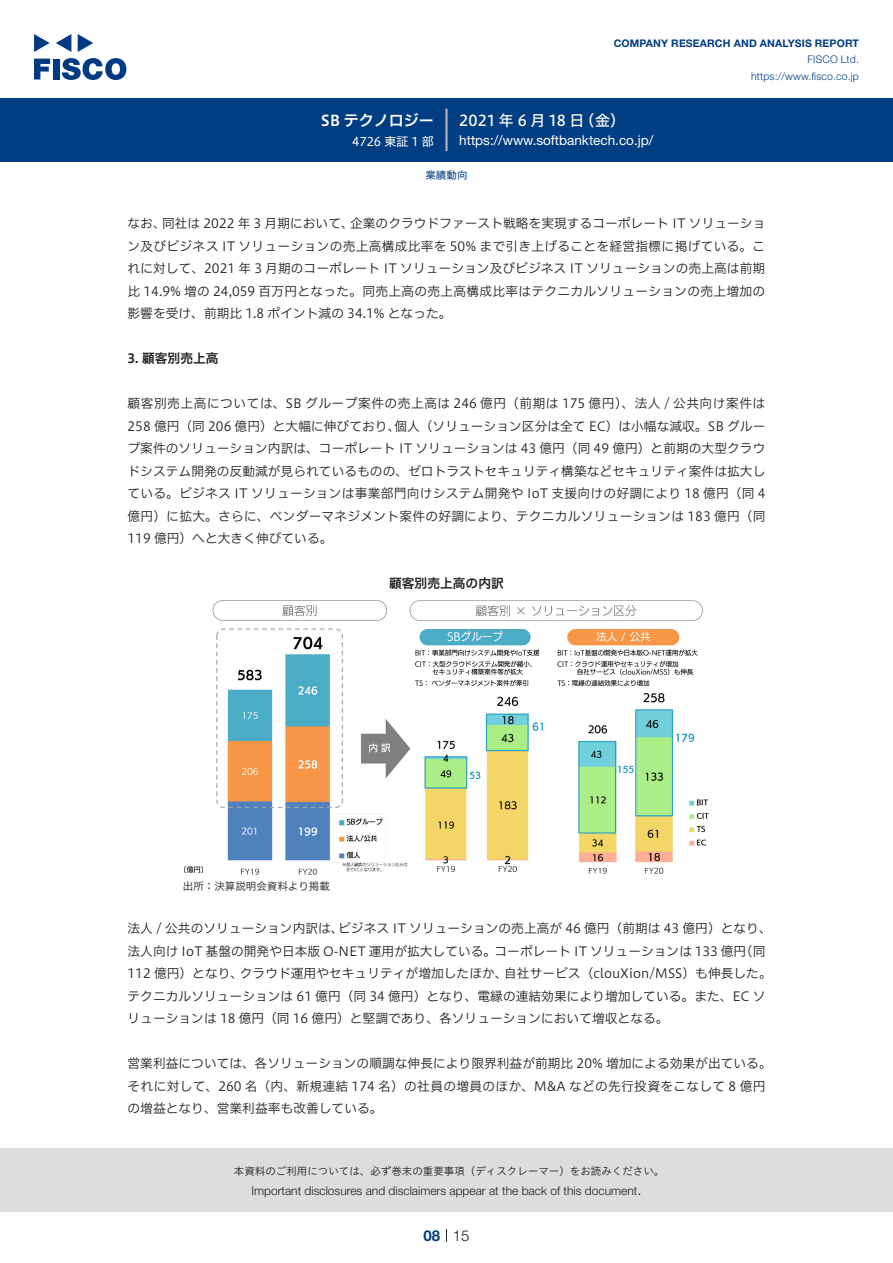
<style>
.page{position:relative;width:893px;height:1263px;background:#fff}
.page>*{position:absolute;margin:0;border:0;box-sizing:border-box;transform-origin:0 0}
.t1{font:15px "Hiragino UD Sans F Std N W5";color:#fff}
.t2{font:15px "Hiragino UD Sans F Std N W6";color:#fff}
.t3{font:300 15px "Helvetica Neue LT Std";color:#231f20}
.t4{font:700 15px "Helvetica Neue LT Std";color:#003d81}
.t5{font:13.5px "Helvetica Neue LT Std";color:#fff}
.t6{font:12.75px/22.5px "Hiragino UD Sans F Std N W3";color:#231f20}
.t7{font:12.75px/22.5px "Hiragino UD Sans F Std N W3";letter-spacing:.02em;color:#231f20}
.t8{font:12.75px/22.5px "Hiragino UD Sans F Std N W3";letter-spacing:.04em;color:#231f20;text-align:right}
.t9{font:12.75px "Hiragino UD Sans F Std N W6";color:#231f20}
.t10{font:300 12px "Helvetica Neue LT Std";color:#231f20}
.t11{font:12px "Hiragino UD Sans F Std N W4";color:#fff}
.t12{font:10.5px "Hiragino UD Sans Std W3";color:#231f20}
.t13{font:700 10.5px "Helvetica Neue LT Std";letter-spacing:.015em;color:#003d81}
.t14{font:300 10.5px/16.5px "Helvetica Neue LT Std";letter-spacing:.015em;color:#003d81;text-align:right}
.t15{font:10.5px "Hiragino UD Sans F Std N W3";color:#231f20}
.t16{font:10.5px "Hiragino UD Sans F Std N W4";color:#003d81}
</style>
<div class="page">
<div style="left:0;top:1148px;width:893px;height:64px;background:#ddd"></div>
<svg style="left:34px;top:59px;width:16px;height:20px"></svg>
<div style="left:53px;top:59px;width:6px;height:20px;background:#003a83"></div>
<svg style="left:62px;top:58px;width:64px;height:22px"></svg>
<svg style="left:34px;top:34px;width:16px;height:18px"></svg>
<svg style="left:78px;top:34px;width:15px;height:18px"></svg>
<svg style="left:56px;top:34px;width:15px;height:18px"></svg>
<div style="left:0;top:98px;width:893px;height:64px;background:#003d81"></div>
<hr style="left:445px;top:109px;width:3px;height:42px;background:#b5b5b6">
<svg style="left:446px;top:1229px;width:1px;height:13px"></svg>
<img style="left:184px;top:600px;width:525px;height:275px">
<p class="t2" style="left:321px;top:109px;width:114px">SB テクノロジー</p>
<p class="t11" style="left:352px;top:132px;width:83px">4726 東証 1 部</p>
<p class="t13" style="left:614px;top:37px;width:247px">COMPANY RESEARCH AND ANALYSIS REPORT</p>
<p class="t14" style="left:751px;top:51px;width:109px">FISCO Ltd. https://www.fisco.co j p.</p>
<p class="t1" style="left:580px;top:109px;width:47px">（金(</p>
<p class="t1" style="left:459px;top:109px;width:127px">2021 年 6 月 18 日</p>
<p class="t5" style="left:459px;top:132px;width:195px">https://www.softbanktech.co j p. /</p>
<p class="t16" style="left:425px;top:167px;width:43px">業績動向</p>
<p class="t6" style="left:350px;top:211px;width:417px">企業のクラウドファースト戦略を実現するコーポレート IT ソリューショ</p>
<p class="t6" style="left:162px;top:211px;width:193px">同社は 2022 年 3 月期において、</p>
<p class="t7" style="left:128px;top:211px;width:639px">なお、<br>ン及びビジネス IT ソリューションの売上高構成比率を 50% まで引き上げることを経営指標に掲げている。これに対して、2021 年 3 月期のコーポレート IT ソリューション及びビジネス IT ソリューションの売上高は前期比 14.9% 増の 24,059 百万円となった。同売上高の売上高構成比率はテクニカルソリューションの売上増加の影響を受け、前期比 1.8 ポイント減の 34.1% となった。</p>
<p class="t9" style="left:128px;top:349px;width:93px">3. 顧客別売上高</p>
<p class="t8" style="left:128px;top:391px;width:639px">顧客別売上高については、SB グループ案件の売上高は 246 億円（前期は 175 億円）、法人 / 公共向け案件は個人（ソリューション区分は全て EC）は小幅な減収。SB グルー</p>
<p class="t6" style="left:128px;top:414px;width:639px">258 億円（同 206 億円）と大幅に伸びており、<br>プ案件のソリューション内訳は、コーポレート IT ソリューションは 43 億円（同 49 億円）と前期の大型クラウドシステム開発の反動減が見られているものの、ゼロトラストセキュリティ構築などセキュリティ案件は拡大している。ビジネス IT ソリューションは事業部門向けシステム開発や IoT 支援向けの好調により 18 億円（同 4億円）に拡大。さらに、ベンダーマネジメント案件の好調により、テクニカルソリューションは 183 億円（同119 億円）へと大きく伸びている。</p>
<p class="t9" style="left:389px;top:574px;width:116px">顧客別売上高の内訳</p>
<p class="t15" style="left:183px;top:878px;width:148px">出所：決算説明会資料より掲載</p>
<p class="t6" style="left:338px;top:917px;width:435px">ビジネス IT ソリューションの売上高が 46 億円（前期は 43 億円）となり、</p>
<p class="t6" style="left:128px;top:917px;width:218px">法人 / 公共のソリューション内訳は、</p>
<p class="t6" style="left:504px;top:939px;width:269px;text-indent:-377px">法人向け IoT 基盤の開発や日本版 O-NET 運用が拡大している。コーポレート IT ソリューションは 133 億円<br>自社サービス（clouXion/MSS）も伸長した。</p>
<p class="t6" style="left:740px;top:939px;width:27px">（同</p>
<p class="t6" style="left:240px;top:962px;width:269px">クラウド運用やセキュリティが増加したほか、</p>
<p class="t6" style="left:128px;top:962px;width:639px">112 億円）となり、<br>テクニカルソリューションは 61 億円（同 34 億円）となり、電縁の連結効果により増加している。また、EC ソリューションは 18 億円（同 16 億円）と堅調であり、各ソリューションにおいて増収となる。</p>
<p class="t6" style="left:128px;top:1052px;width:646px">営業利益については、各ソリューションの順調な伸長により限界利益が前期比 20% 増加による効果が出ている。それに対して、260 名（内、新規連結 174 名）の社員の増員のほか、M&amp;A などの先行投資をこなして 8 億円の増益となり、営業利益率も改善している。</p>
<p class="t12" style="left:234px;top:1163px;width:432px">本資料のご利用については、必ず巻末の重要事項（ディスクレーマー）をお読みください。</p>
<p class="t3" style="left:637px;top:1180px;width:6px">.</p>
<p class="t10" style="left:251px;top:1183px;width:387px">Important disclosures and disclaimers appear at the back of this document</p>
<p class="t4" style="left:423px;top:1226px;width:18px">08</p>
<p class="t3" style="left:453px;top:1226px;width:18px">15</p>
</div>
